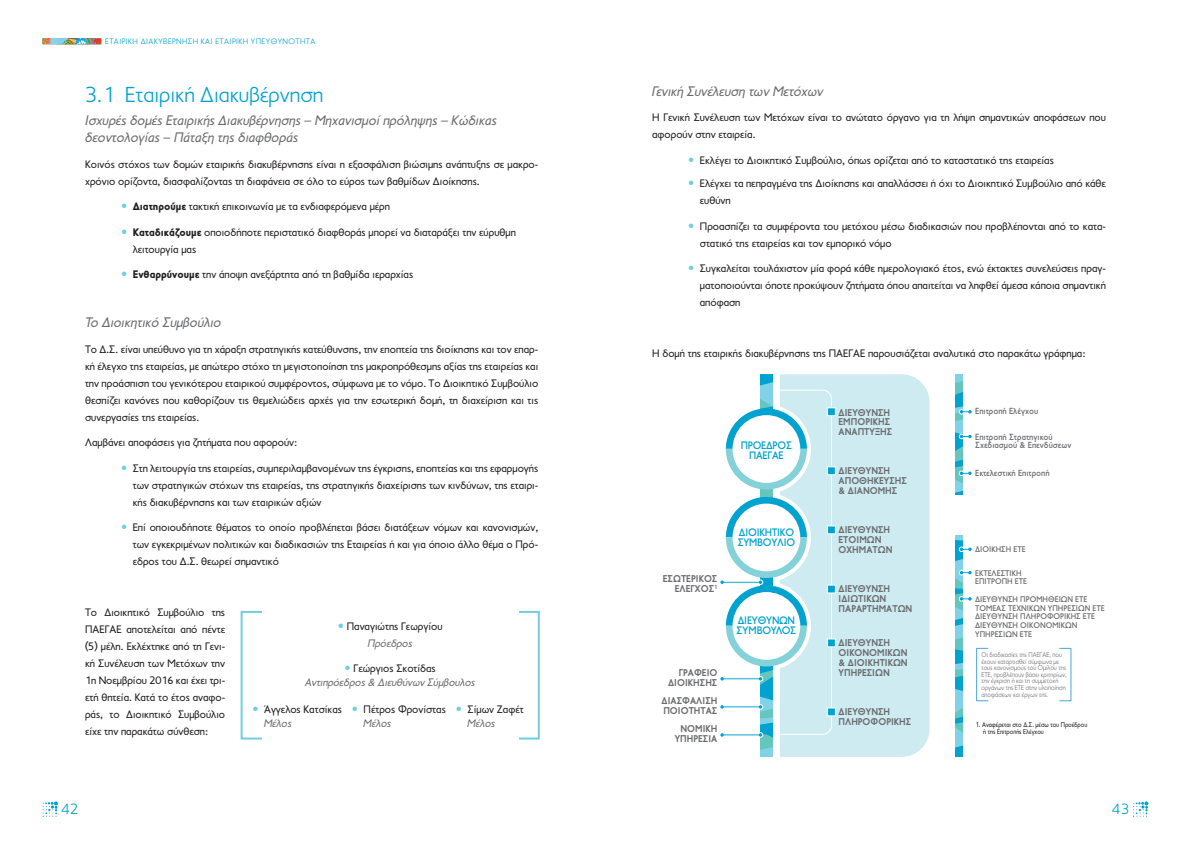
<style>
.page{position:relative;width:1191px;height:842px;background:#fff}
.page>*{position:absolute;margin:0;border:0;box-sizing:border-box;transform-origin:0 0}
.t1{font:300 22px "PF Transport";color:#00a2cf}
.t2{font:300 15px "PF Transport";color:#00a2cf}
.t3{font:italic 14px/17px "PF Transport";color:#6c6d70}
.t4{font:11px/17px "PF Transport";color:#231f20}
.t5{font:500 11px/10.4px "PF Transport";letter-spacing:-.025em;color:#00a2cf;scale:.95 1}
.t6{font:italic 11px/14px "PF Transport";color:#6c6d70;text-align:center}
.t7{font:700 10px/10px "PF Transport";color:#6c6d70;scale:.95 1}
.t8{font:500 9px/8.7px "PF Transport";color:#6c6d70;scale:.95 1}
.t9{font:500 8.4px/8.7px "PF Transport";color:#6c6d70;scale:.95 1}
.t10{font:300 8px "PF Transport";letter-spacing:.05em;color:#00a2cf}
.t11{font:300 7px/6.6px "PF Transport";color:#6c6d70;scale:.9 1}
.t12{font:7px/7px "PF Transport";color:#231f20;scale:.9 1}
.s1{font-weight:900;color:#71cee1}
.s2{font-weight:900}
.s3{font-style:italic;color:#6c6d70}
.s4{font-weight:900;font-style:normal;color:#71cee1}
.s5{font-style:normal;color:#231f20}
</style>
<div class="page">
<svg style="left:43px;top:38px;width:59px;height:7px"></svg>
<svg style="left:43px;top:801px;width:15px;height:16px"></svg>
<svg style="left:1133px;top:801px;width:15px;height:16px"></svg>
<div style="left:836px;top:374px;width:93px;height:383px;background:#cdebf0"></div>
<div style="left:976px;top:648px;width:12px;height:53px;border:1px solid #48a6dc"></div>
<svg style="left:955px;top:374px;width:17px;height:383px"></svg>
<svg style="left:720px;top:374px;width:116px;height:383px"></svg>
<div style="left:953px;top:495px;width:11px;height:39px;background:#fff"></div>
<div style="left:241px;top:611px;width:299px;height:128px;border:2px solid #71cee1"></div>
<div style="left:262px;top:610px;width:256px;height:133px;background:#fff"></div>
<p class="t10" style="left:105px;top:37px;width:212px">ΕΤΑΙΡΙΚΉ ΔΙΑΚΥΒΈΡΝΗΣΗ ΚΑΙ ΕΤΑΙΡΙΚΉ ΥΠΕΥΘΥΝΌΤΗΤΑ</p>
<h1 class="t1" style="left:85px;top:82px;width:240px">3.1 Εταιρική Διακυβέρνηση</h1>
<p class="t3" style="left:85px;top:112px;width:413px">Ισχυρές δομές Εταιρικής Διακυβέρνησης – Μηχανισμοί πρόληψης – Κώδικας δεοντολογίας – Πάταξη της διαφθοράς</p>
<p class="t4" style="left:85px;top:155px;width:455px">Κοινός στόχος των δομών εταιρικής διακυβέρνησης είναι η εξασφάλιση βιώσιμης ανάπτυξης σε μακρο&shy;χρόνιο ορίζοντα, διασφαλίζοντας τη διαφάνεια σε όλο το εύρος των βαθμίδων Διοίκησης.</p>
<p class="t4" style="left:121px;top:198px;width:270px"><span class="s1">•</span> <span class="s2">Διατηρούμε</span> τακτική επικοινωνία με τα ενδιαφερόμενα μέρη</p>
<p class="t4" style="left:133px;top:223px;width:385px;text-indent:-12px"><span class="s1">•</span> <span class="s2">Καταδικάζουμε</span> οποιοδήποτε περιστατικό διαφθοράς μπορεί να διαταράξει την εύρυθμη λειτουργία μας</p>
<p class="t4" style="left:121px;top:266px;width:294px"><span class="s1">•</span> <span class="s2">Ενθαρρύνουμε</span> την άποψη ανεξάρτητα από τη βαθμίδα ιεραρχίας</p>
<p class="t3" style="left:85px;top:314px;width:138px">Το Διοικητικό Συμβούλιο</p>
<p class="t4" style="left:85px;top:340px;width:455px;text-align:justify">Το Δ.Σ. είναι υπεύθυνο για τη χάραξη στρατηγικής κατεύθυνσης, την εποπτεία της διοίκησης και τον επαρ&shy;κή έλεγχο της εταιρείας, με απώτερο στόχο τη μεγιστοποίηση της μακροπρόθεσμης αξίας της εταιρείας και την προάσπιση του γενικότερου εταιρικού συμφέροντος, σύμφωνα με το νόμο. Το Διοικητικό Συμβούλιο θεσπίζει κανόνες που καθορίζουν τις θεμελιώδεις αρχές για την εσωτερική δομή, τη διαχείριση και τις συνεργασίες της εταιρείας.</p>
<p class="t4" style="left:85px;top:434px;width:214px">Λαμβάνει αποφάσεις για ζητήματα που αφορούν:</p>
<p class="t4" style="left:133px;top:459px;width:407px;text-align:justify;text-indent:-12px"><span class="s1">•</span> Στη λειτουργία της εταιρείας, συμπεριλαμβανομένων της έγκρισης, εποπτείας και της εφαρμογής των στρατηγικών στόχων της εταιρείας, της στρατηγικής διαχείρισης των κινδύνων, της εταιρι&shy;κής διακυβέρνησης και των εταιρικών αξιών</p>
<p class="t4" style="left:133px;top:519px;width:407px;text-align:justify;text-indent:-12px"><span class="s1">•</span> Επί οποιουδήποτε θέματος το οποίο προβλέπεται βάσει διατάξεων νόμων και κανονισμών, των εγκεκριμένων πολιτικών και διαδικασιών της Εταιρείας ή και για όποιο άλλο θέμα ο Πρό&shy;εδρος του Δ.Σ. θεωρεί σημαντικό</p>
<p class="t4" style="left:85px;top:604px;width:142px;text-align:justify">Το Διοικητικό Συμβούλιο της ΠΑΕΓΑΕ αποτελείται από πέντε (5) μέλη. Εκλέχτηκε από τη Γενι&shy;κή Συνέλευση των Μετόχων την 1η Νοεμβρίου 2016 και έχει τρι&shy;ετή θητεία. Κατά το έτος αναφο&shy;ράς, το Διοικητικό Συμβούλιο είχε την παρακάτω σύνθεση:</p>
<p class="t4" style="left:338px;top:617px;width:106px;text-align:center"><span class="s1">•</span> Παναγιώτης Γεωργίου<br><span class="s3">Πρόεδρος</span></p>
<p class="t6" style="left:305px;top:661px;width:172px"><span class="s4">•</span> <span class="s5">Γεώργιος Σκοτίδας<br></span>Αντιπρόεδρος &amp; Διευθύνων Σύμβουλος</p>
<p class="t4" style="left:264px;top:702px;width:79px;line-height:14px;text-indent:-12px"><span class="s1">•</span> Άγγελος Κατσίκας<br><span class="s3">Μέλος</span></p>
<p class="t4" style="left:363px;top:702px;width:84px;line-height:14px;text-indent:-12px"><span class="s1">•</span> Πέτρος Φρονίστας<br><span class="s3">Μέλος</span></p>
<p class="t4" style="left:467px;top:702px;width:58px;line-height:14px;text-indent:-12px"><span class="s1">•</span> Σίμων Ζαφέτ<br><span class="s3">Μέλος</span></p>
<p class="t3" style="left:652px;top:82px;width:173px">Γενική Συνέλευση των Μετόχων</p>
<p class="t4" style="left:652px;top:109px;width:455px">Η Γενική Συνέλευση των Μετόχων είναι το ανώτατο όργανο για τη λήψη σημαντικών αποφάσεων που αφορούν στην εταιρεία.</p>
<p class="t4" style="left:688px;top:151px;width:367px"><span class="s1">•</span> Εκλέγει το Διοικητικό Συμβούλιο, όπως ορίζεται από το καταστατικό της εταιρείας</p>
<p class="t4" style="left:700px;top:175px;width:407px;text-indent:-12px"><span class="s1">•</span> Ελέγχει τα πεπραγμένα της Διοίκησης και απαλλάσσει ή όχι το Διοικητικό Συμβούλιο από κάθε ευθύνη</p>
<p class="t4" style="left:700px;top:217px;width:407px;text-indent:-12px"><span class="s1">•</span> Προασπίζει τα συμφέροντα του μετόχου μέσω διαδικασιών που προβλέπονται από το κατα&shy;στατικό της εταιρείας και τον εμπορικό νόμο</p>
<p class="t4" style="left:700px;top:260px;width:407px;text-align:justify;text-indent:-12px"><span class="s1">•</span> Συγκαλείται τουλάχιστον μία φορά κάθε ημερολογιακό έτος, ενώ έκτακτες συνελεύσεις πραγ&shy;ματοποιούνται όποτε προκύψουν ζητήματα όπου απαιτείται να ληφθεί άμεσα κάποια σημαντική απόφαση</p>
<p class="t4" style="left:652px;top:345px;width:435px">Η δομή της εταιρικής διακυβέρνησης της ΠΑΕΓΑΕ παρουσιάζεται αναλυτικά στο παρακάτω γράφημα:</p>
<p class="t5" style="left:740px;top:440px;width:55px;text-align:center">ΠΡΟΕ∆ΡΟΣ<br>ΠΑΕΓΑΕ</p>
<p class="t7" style="left:838px;top:407px;width:58px">∆ΙΕΥΘΥΝΣΗ<br>ΕΜΠΟΡΙΚΗΣ<br>ΑΝΑΠΤΥΞΗΣ</p>
<p class="t8" style="left:975px;top:407px;width:68px">Επιτροπή Ελέγχου</p>
<p class="t8" style="left:975px;top:432px;width:103px">Επιτροπή Στρατηγικού<br>Σχεδιασµού &amp; Επενδύσεων</p>
<p class="t8" style="left:975px;top:469px;width:80px">Εκτελεστική Επιτροπή</p>
<p class="t7" style="left:838px;top:466px;width:74px">∆ΙΕΥΘΥΝΣΗ<br>ΑΠΟΘΗΚΕΥΣΗΣ &amp; ∆ΙΑΝΟΜΗΣ</p>
<p class="t7" style="left:838px;top:525px;width:58px">∆ΙΕΥΘΥΝΣΗ<br>ΕΤΟΙΜΩΝ<br>ΟΧΗΜΑΤΩΝ</p>
<p class="t5" style="left:737px;top:527px;width:62px">∆ΙΟΙΚΗΤΙΚΟ<br>ΣΥΜΒΟΥΛΙΟ</p>
<p class="t9" style="left:975px;top:545px;width:55px">∆ΙΟΙΚΗΣΗ ΕΤΕ</p>
<p class="t9" style="left:975px;top:568px;width:56px">ΕΚΤΕΛΕΣΤΙΚΗ<br>ΕΠΙΤΡΟΠΗ ΕΤΕ</p>
<p class="t9" style="left:975px;top:595px;width:138px">∆ΙΕΥΘΥΝΣΗ ΠΡΟΜΗΘΕΙΩΝ ΕΤΕ<br>ΤΟΜΕΑΣ ΤΕΧΝΙΚΩΝ ΥΠΗΡΕΣΙΩΝ ΕΤΕ ∆ΙΕΥΘΥΝΣΗ ΠΛΗΡΟΦΟΡΙΚΗΣ ΕΤΕ ∆ΙΕΥΘΥΝΣΗ ΟΙΚΟΝΟΜΙΚΩΝ<br>ΥΠΗΡΕΣΙΩΝ ΕΤΕ</p>
<p class="t11" style="left:981px;top:651px;width:96px">Οι διαδικασίες της ΠΑΕΓΑΕ, που έχουν καταρτισθεί σύµφωνα µε τους κανονισµούς του Οµίλου της<br>ΕΤΕ, προβλέπουν βάσει κριτηρίων, την έγκριση ή και τη συµµετοχή οργάνων της ΕΤΕ στην υλοποίηση αποφάσεων και έργων της.</p>
<p class="t7" style="left:663px;top:573px;width:59px;line-height:10.4px;text-align:right">ΕΣΩΤΕΡΙΚΟΣ<br>ΕΛΕΓΧΟΣ<sup>1</sup></p>
<p class="t7" style="left:838px;top:584px;width:79px">∆ΙΕΥΘΥΝΣΗ<br>Ι∆ΙΩΤΙΚΩΝ<br>ΠΑΡΑΡΤΗΜΑΤΩΝ</p>
<p class="t5" style="left:736px;top:615px;width:64px">∆ΙΕΥΘΥΝΩΝ<br>ΣΥΜΒΟΥΛΟΣ</p>
<p class="t7" style="left:838px;top:638px;width:74px">∆ΙΕΥΘΥΝΣΗ<br>ΟΙΚΟΝΟΜΙΚΩΝ &amp; ∆ΙΟΙΚΗΤΙΚΩΝ<br>ΥΠΗΡΕΣΙΩΝ</p>
<p class="t7" style="left:838px;top:707px;width:78px">∆ΙΕΥΘΥΝΣΗ<br>ΠΛΗΡΟΦΟΡΙΚΗΣ</p>
<p class="t7" style="left:668px;top:668px;width:53px;text-align:right">ΓΡΑΦΕΙΟ ∆ΙΟΙΚΗΣΗΣ</p>
<p class="t7" style="left:661px;top:696px;width:60px">∆ΙΑΣΦΑΛΙΣΗ<br>ΠΟΙΟΤΗΤΑΣ</p>
<p class="t7" style="left:674px;top:724px;width:47px;text-align:center">ΝΟΜΙΚΗ<br>ΥΠΗΡΕΣΙΑ</p>
<p class="t12" style="left:983px;top:721px;width:117px;text-indent:-8px">1. Aναφέρεται στο ∆.Σ. µέσω του Προέδρου ή της Επιτροπής Ελέγχου</p>
<h2 class="t2" style="left:61px;top:800px;width:18px">42</h2>
<h2 class="t2" style="left:1112px;top:800px;width:18px">43</h2>
</div>
